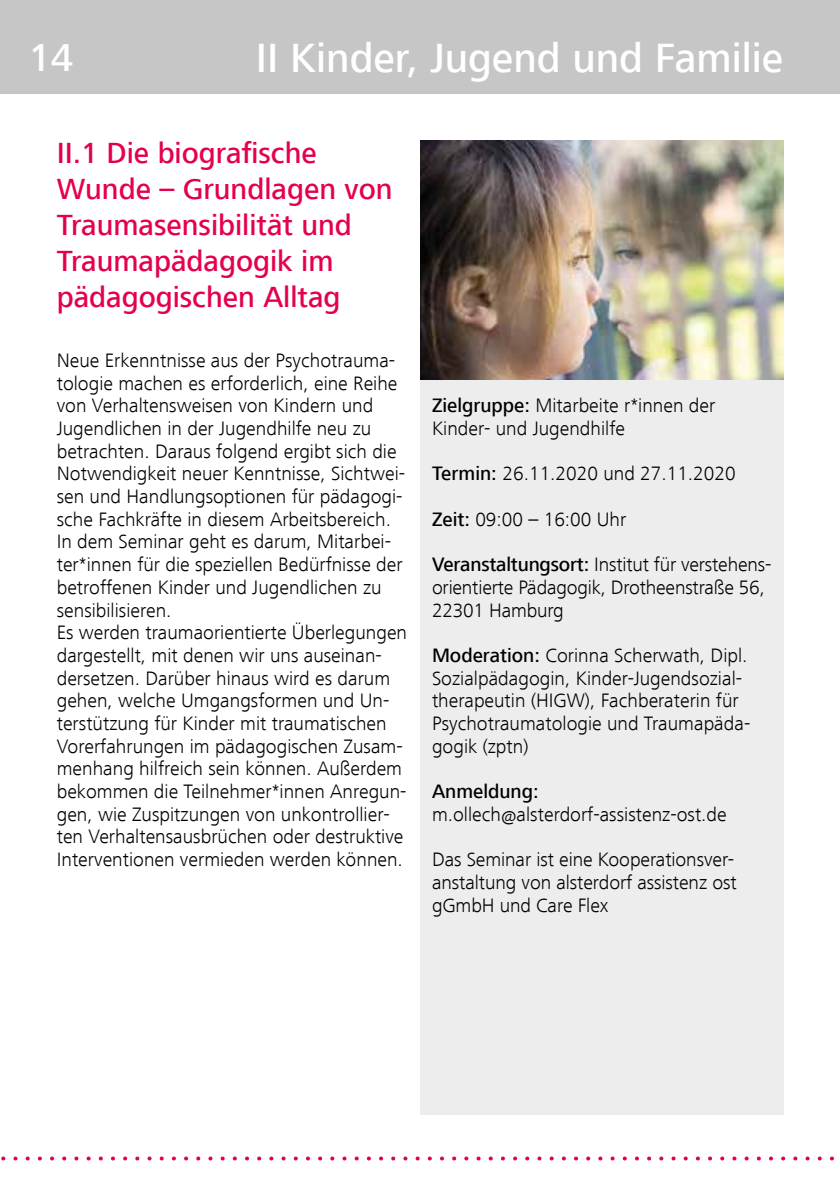
<style>
.page{position:relative;width:840px;height:1191px;background:#fff}
.page>*{position:absolute;margin:0;border:0;box-sizing:border-box;transform-origin:0 0}
.t1{font:500 42px "Frutiger Next LT";color:#fff}
.t2{font:500 40px "Frutiger Next LT";color:#fff}
.t3{font:500 30px/36px "Frutiger Next LT";color:#e5004b}
.t4{font:300 20px/22.6px "Frutiger Next LT";color:#000}
.t5{font:500 20px "Frutiger Next LT";color:#000}
.s1{font-weight:500}
</style>
<div class="page">
<div style="left:0;top:0;width:839px;height:93px;background:#c6c6c6"></div>
<svg style="left:1px;top:1156px;width:833px;height:4px"></svg>
<div style="left:420px;top:380px;width:362px;height:734px;background:#ededed"></div>
<img style="left:420px;top:140px;width:362px;height:240px">
<h2 class="t2" style="left:28px;top:35px;width:46px">14</h2>
<h1 class="t1" style="left:256px;top:35px;width:528px">II Kinder, Jugend und Familie</h1>
<h3 class="t3" style="left:57px;top:135px;width:337px">II.1 Die biografische<br>Wunde – Grundlagen von<br>Traumasensibilität und<br>Traumapädagogik im pädagogischen Alltag</h3>
<p class="t4" style="left:57px;top:349px;width:352px">Neue Erkenntnisse aus der Psychotrauma&shy;tologie machen es erforderlich, eine Reihe von Verhaltensweisen von Kindern und Jugendlichen in der Jugendhilfe neu zu betrachten. Daraus folgend ergibt sich die Notwendigkeit neuer Kenntnisse, Sichtwei&shy;sen und Handlungsoptionen für pädagogi&shy;sche Fachkräfte in diesem Arbeitsbereich.<br>In dem Seminar geht es darum, Mitarbei&shy;ter*innen für die speziellen Bedürfnisse der betroffenen Kinder und Jugendlichen zu sensibilisieren.<br>Es werden traumaorientierte Überlegungen dargestellt, mit denen wir uns auseinan&shy;dersetzen. Darüber hinaus wird es darum gehen, welche Umgangsformen und Un&shy;terstützung für Kinder mit traumatischen Vorerfahrungen im pädagogischen Zusam&shy;menhang hilfreich sein können. Außerdem bekommen die Teilnehmer*innen Anregun&shy;gen, wie Zuspitzungen von unkontrollier&shy;ten Verhaltensausbrüchen oder destruktive Interventionen vermieden werden können.</p>
<p class="t4" style="left:432px;top:394px;width:285px"><span class="s1">Zielgruppe:</span> Mitarbeite r*innen der<br>Kinder- und Jugendhilfe</p>
<p class="t4" style="left:432px;top:462px;width:305px"><span class="s1">Termin:</span> 26.11.2020 und 27.11.2020</p>
<p class="t4" style="left:432px;top:508px;width:196px"><span class="s1">Zeit:</span> 09:00 – 16:00 Uhr</p>
<p class="t4" style="left:432px;top:553px;width:340px"><span class="s1">Veranstaltungsort:</span> Institut für verstehens&shy;orientierte Pädagogik, Drotheenstraße 56,<br>22301 Hamburg</p>
<p class="t4" style="left:432px;top:644px;width:319px"><span class="s1">Moderation:</span> Corinna Scherwath, Dipl.<br>Sozialpädagogin, Kinder-Jugendsozial&shy;therapeutin (HIGW), Fachberaterin für Psychotraumatologie und Traumapäda&shy;gogik (zptn)</p>
<p class="t5" style="left:432px;top:780px;width:108px">Anmeldung:</p>
<p class="t4" style="left:432px;top:803px;width:296px">m.ollech@alsterdorf-assistenz-ost.de</p>
<p class="t4" style="left:432px;top:848px;width:306px">Das Seminar ist eine Kooperationsver&shy;anstaltung von alsterdorf assistenz ost gGmbH und Care Flex</p>
</div>
